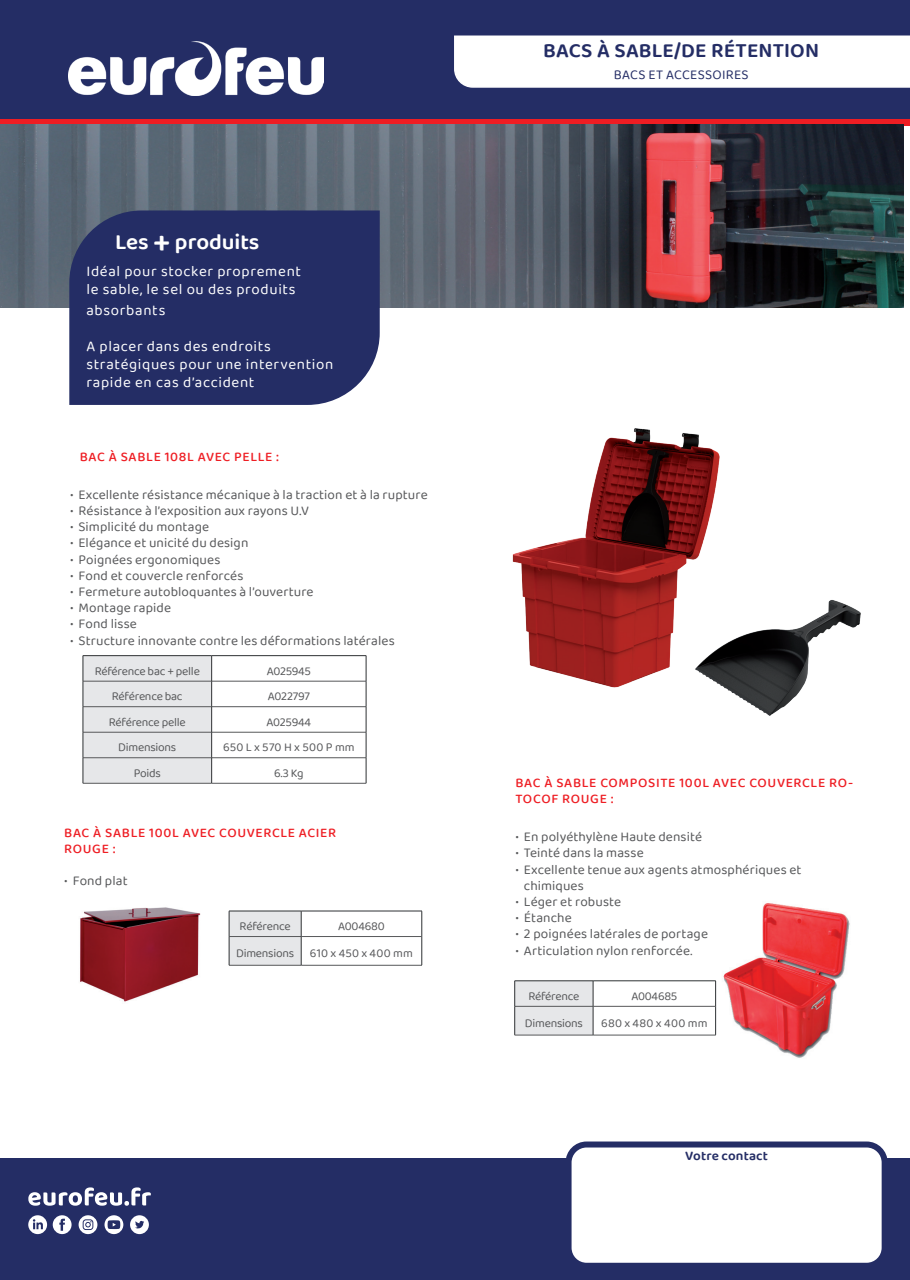
<style>
.page{position:relative;width:910px;height:1280px;background:#fff}
.page>*{position:absolute;margin:0;border:0;box-sizing:border-box;transform-origin:0 0}
.t1{font:600 22.5px "Baloo 2";letter-spacing:-.005em;color:#fff}
.t2{font:600 21px "Baloo 2";letter-spacing:.01em;color:#242d65}
.t3{font:15px/18px "Baloo 2";letter-spacing:.045em;color:#fff}
.t4{font:13.5px/16.2px "Baloo 2";letter-spacing:.01em;color:#57585a}
.t5{font:500 13.5px/16.2px "Baloo 2";letter-spacing:.045em;color:#ee1d23}
.t6{font:13.5px "Baloo 2";letter-spacing:.02em;color:#242d65}
.t7{font:600 13.5px "Baloo 2";letter-spacing:.01em;color:#242d65}
.t8{font:12px "Baloo 2";letter-spacing:-.02em;color:#57585a}
.t9{font:12px "Baloo 2";letter-spacing:.015em;color:#57585a}
.t10{font:12px "Baloo 2";letter-spacing:.02em;color:#57585a}
.s1{font-size:31.5px}
</style>
<div class="page">
<div style="left:0;top:0;width:910px;height:122px;background:#242d65"></div>
<img style="left:68px;top:41px;width:256px;height:55px">
<div style="left:0;top:1159px;width:910px;height:121px;background:#242d65"></div>
<div style="left:569px;top:1144px;width:316px;height:122px;background:#fff;border-radius:18px"></div>
<div style="left:566px;top:1141px;width:322px;height:128px;border:6px solid #242d65;border-radius:18px"></div>
<svg style="left:28px;top:1187px;width:123px;height:19px"></svg>
<svg style="left:28px;top:1215px;width:19px;height:19px"></svg>
<svg style="left:53px;top:1215px;width:19px;height:19px"></svg>
<svg style="left:79px;top:1215px;width:18px;height:19px"></svg>
<svg style="left:105px;top:1215px;width:18px;height:19px"></svg>
<svg style="left:130px;top:1215px;width:19px;height:19px"></svg>
<hr style="left:229px;top:965px;width:72px;height:1px;background:#57585a">
<hr style="left:301px;top:965px;width:121px;height:1px;background:#57585a">
<svg style="left:229px;top:911px;width:193px;height:54px"></svg>
<img style="left:80px;top:907px;width:121px;height:95px">
<hr style="left:514px;top:1035px;width:79px;height:1px;background:#57585a">
<hr style="left:593px;top:1035px;width:123px;height:1px;background:#57585a">
<hr style="left:514px;top:980px;width:79px;height:1px;background:#2e3133">
<hr style="left:593px;top:980px;width:123px;height:1px;background:#2e3133">
<svg style="left:514px;top:981px;width:202px;height:54px"></svg>
<img style="left:723px;top:903px;width:127px;height:155px">
<hr style="left:83px;top:783px;width:129px;height:1px;background:#57585a">
<hr style="left:212px;top:783px;width:154px;height:1px;background:#57585a">
<hr style="left:83px;top:655px;width:129px;height:1px;background:#2e3133">
<hr style="left:212px;top:655px;width:154px;height:1px;background:#2e3133">
<svg style="left:83px;top:656px;width:284px;height:127px"></svg>
<img style="left:512px;top:428px;width:208px;height:260px">
<img style="left:693px;top:596px;width:168px;height:120px">
<div style="left:0;top:119px;width:910px;height:6px;background:#ee1d23"></div>
<div style="left:454px;top:35px;width:456px;height:53px;background:#fff"></div>
<img style="left:0;top:125px;width:904px;height:183px">
<div style="left:69px;top:210px;width:311px;height:195px;background:#242d65"></div>
<h1 class="t1" style="left:115px;top:225px;width:146px">Les <span class="s1">+</span> produits</h1>
<p class="t3" style="left:86px;top:263px;width:216px">Idéal pour stocker proprement le sable, le sel ou des produits</p>
<p class="t3" style="left:86px;top:302px;width:80px">absorbants</p>
<p class="t3" style="left:86px;top:338px;width:248px">A placer dans des endroits stratégiques pour une intervention rapide en cas d’accident</p>
<p class="t5" style="left:80px;top:449px;width:201px">BAC À SABLE 108L AVEC PELLE :</p>
<p class="t4" style="left:70px;top:487px;width:359px">• Excellente résistance mécanique à la traction et à la rupture</p>
<p class="t4" style="left:70px;top:503px;width:240px">• Résistance à l’exposition aux rayons U.V</p>
<p class="t4" style="left:70px;top:519px;width:141px">• Simplicité du montage</p>
<p class="t4" style="left:70px;top:536px;width:180px">• Elégance et unicité du design</p>
<p class="t4" style="left:70px;top:552px;width:152px">• Poignées ergonomiques</p>
<p class="t4" style="left:70px;top:568px;width:175px">• Fond et couvercle renforcés</p>
<p class="t4" style="left:70px;top:584px;width:245px">• Fermeture autobloquantes à l’ouverture</p>
<p class="t4" style="left:70px;top:600px;width:103px">• Montage rapide</p>
<p class="t4" style="left:70px;top:617px;width:68px">• Fond lisse</p>
<p class="t4" style="left:70px;top:633px;width:326px">• Structure innovante contre les déformations latérales</p>
<p class="t8" style="left:95px;top:662px;width:107px">Référence bac + pelle</p>
<p class="t8" style="left:267px;top:662px;width:46px">A025945</p>
<p class="t8" style="left:112px;top:688px;width:72px">Référence bac</p>
<p class="t8" style="left:268px;top:688px;width:44px">A022797</p>
<p class="t8" style="left:109px;top:713px;width:78px">Référence pelle</p>
<p class="t8" style="left:267px;top:713px;width:46px">A025944</p>
<p class="t8" style="left:118px;top:739px;width:60px">Dimensions</p>
<p class="t9" style="left:223px;top:739px;width:133px">650 L x 570 H x 500 P mm</p>
<p class="t8" style="left:134px;top:765px;width:29px">Poids</p>
<p class="t8" style="left:274px;top:765px;width:31px">6.3 Kg</p>
<p class="t5" style="left:64px;top:825px;width:273px">BAC À SABLE 100L AVEC COUVERCLE ACIER<br>ROUGE :</p>
<p class="t4" style="left:64px;top:874px;width:65px">• Fond plat</p>
<p class="t8" style="left:240px;top:918px;width:53px">Référence</p>
<p class="t8" style="left:338px;top:918px;width:48px">A004680</p>
<p class="t8" style="left:236px;top:945px;width:60px">Dimensions</p>
<p class="t9" style="left:310px;top:945px;width:104px">610 x 450 x 400 mm</p>
<h2 class="t2" style="left:543px;top:35px;width:277px">BACS À SABLE/DE RÉTENTION</h2>
<p class="t6" style="left:614px;top:66px;width:136px">BACS ET ACCESSOIRES</p>
<p class="t5" style="left:515px;top:775px;width:339px">BAC À SABLE COMPOSITE 100L AVEC COUVERCLE RO-<br>TOCOF ROUGE :</p>
<p class="t4" style="left:515px;top:829px;width:188px">• En polyéthylène Haute densité</p>
<p class="t4" style="left:515px;top:845px;width:130px">• Teinté dans la masse</p>
<p class="t4" style="left:524px;top:862px;width:279px;text-indent:-9px">• Excellente tenue aux agents atmosphériques et chimiques</p>
<p class="t4" style="left:515px;top:894px;width:107px">• Léger et robuste</p>
<p class="t4" style="left:515px;top:910px;width:58px">• Étanche</p>
<p class="t4" style="left:515px;top:926px;width:194px">• 2 poignées latérales de portage</p>
<p class="t4" style="left:515px;top:943px;width:178px">• Articulation nylon renforcée.</p>
<p class="t8" style="left:528px;top:988px;width:53px">Référence</p>
<p class="t8" style="left:631px;top:988px;width:47px">A004685</p>
<p class="t8" style="left:525px;top:1015px;width:60px">Dimensions</p>
<p class="t10" style="left:601px;top:1015px;width:108px">680 x 480 x 400 mm</p>
<p class="t7" style="left:685px;top:1146px;width:84px">Votre contact</p>
</div>
